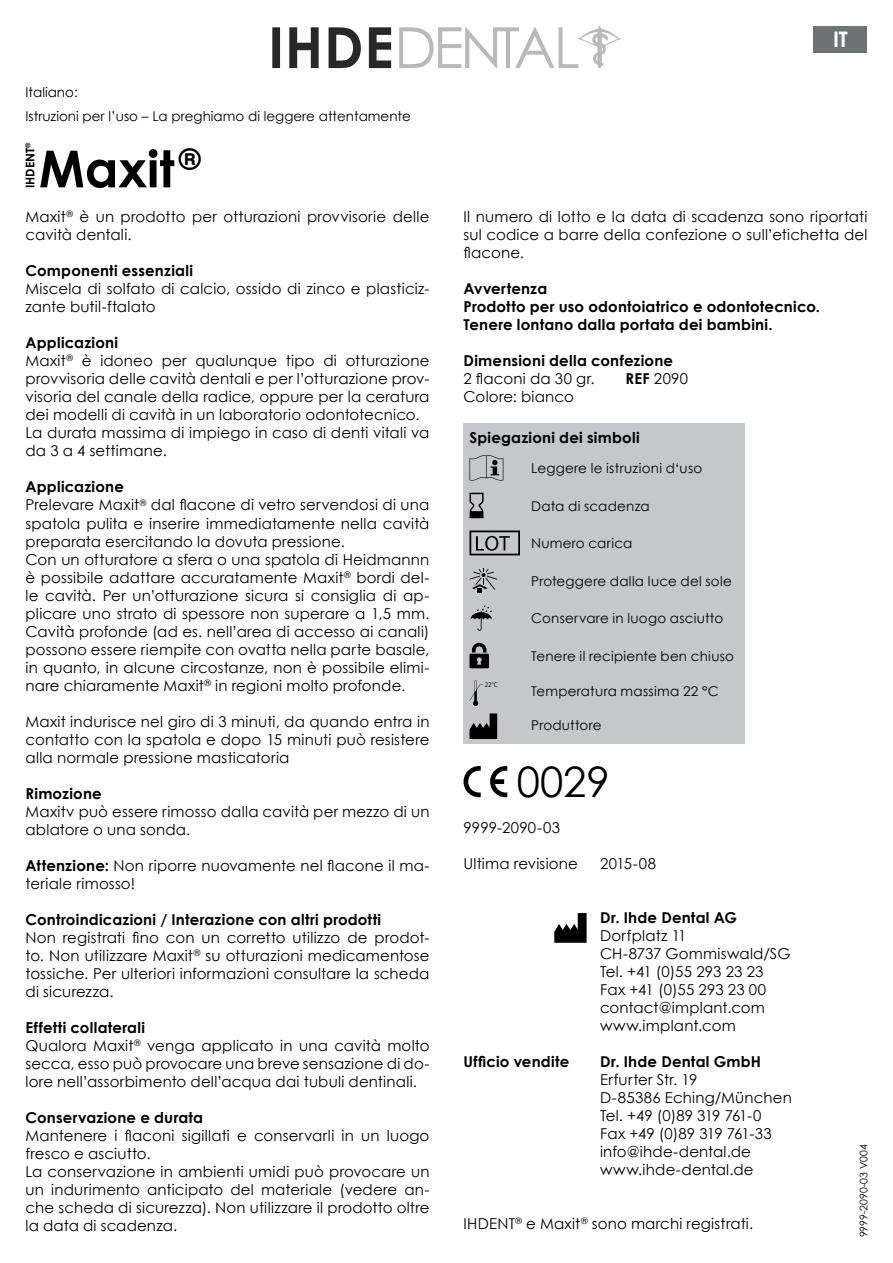
<style>
.page{position:relative;width:893px;height:1263px;background:#fff}
.page>*{position:absolute;margin:0;border:0;box-sizing:border-box;transform-origin:0 0}
.t1{font:700 51px "Century Gothic";color:#000}
.t2{font:42px "Century Gothic";color:#000}
.t3{font:700 21.45px "Century Gothic";color:#fff}
.t4{font:15px/18px "Century Gothic";letter-spacing:.01em;color:#000}
.t5{font:700 15px/18px "Century Gothic";letter-spacing:.015em;color:#000}
.t6{font:13.5px/24px "Century Gothic";letter-spacing:.01em;color:#000}
.t7{font:700 12px "Century Gothic";color:#000}
.t8{font:10.5px "Century Gothic";color:#000}
.t9{font:6.3px "Koz Go Pro";color:#000}
.s1{font-weight:700}
</style>
<div class="page">
<svg style="left:399px;top:26px;width:222px;height:42px"></svg>
<svg style="left:272px;top:27px;width:119px;height:41px"></svg>
<div style="left:463px;top:423px;width:282px;height:321px;background:#c6c7c8"></div>
<svg style="left:469px;top:455px;width:34px;height:26px"></svg>
<svg style="left:469px;top:493px;width:15px;height:25px"></svg>
<svg style="left:469px;top:530px;width:51px;height:25px"></svg>
<svg style="left:469px;top:568px;width:28px;height:25px"></svg>
<svg style="left:471px;top:605px;width:21px;height:26px"></svg>
<svg style="left:469px;top:643px;width:20px;height:25px"></svg>
<svg style="left:469px;top:680px;width:14px;height:26px"></svg>
<svg style="left:469px;top:713px;width:28px;height:26px"></svg>
<svg style="left:554px;top:913px;width:33px;height:30px"></svg>
<div style="left:813px;top:26px;width:54px;height:27px;background:#707172"></div>
<svg style="left:463px;top:766px;width:18px;height:31px"></svg>
<svg style="left:490px;top:766px;width:17px;height:31px"></svg>
<p class="t6" style="left:26px;top:80px;width:387px">Italiano:<br>Istruzioni per l’uso – La preghiamo di leggere attentamente</p>
<p class="t7" style="left:21px;top:188px;width:47px;rotate:-90deg">IHDENT<sup>®</sup></p>
<h1 class="t1" style="left:39px;top:130px;width:163px">Maxit<sup>®</sup></h1>
<p class="t4" style="left:26px;top:208px;width:405px">Maxit<sup>®</sup> è un prodotto per otturazioni provvisorie delle cavità dentali.</p>
<p class="t5" style="left:26px;top:261px;width:169px">Componenti essenziali</p>
<p class="t4" style="left:26px;top:280px;width:405px">Miscela di solfato di calcio, ossido di zinco e plasticiz&shy;zante butil-ftalato</p>
<p class="t4" style="left:26px;top:334px;width:405px"><span class="s1">Applicazioni<br></span>Maxit<sup>®</sup> è idoneo per qualunque tipo di otturazione provvisoria delle cavità dentali e per l’otturazione prov&shy;visoria del canale della radice, oppure per la ceratura dei modelli di cavità in un laboratorio odontotecnico.<br>La durata massima di impiego in caso di denti vitali va da 3 a 4 settimane.</p>
<p class="t4" style="left:26px;top:478px;width:405px"><span class="s1">Applicazione<br></span>Prelevare Maxit<sup>®</sup> dal flacone di vetro servendosi di una spatola pulita e inserire immediatamente nella cavità preparata esercitando la dovuta pressione.<br>Con un otturatore a sfera o una spatola di Heidmannn è possibile adattare accuratamente Maxit<sup>®</sup> bordi del&shy;le cavità. Per un’otturazione sicura si consiglia di ap&shy;plicare uno strato di spessore non superare a 1,5 mm.<br>Cavità profonde (ad es. nell’area di accesso ai canali) possono essere riempite con ovatta nella parte basale, in quanto, in alcune circostanze, non è possibile elimi&shy;nare chiaramente Maxit<sup>®</sup> in regioni molto profonde.</p>
<p class="t4" style="left:26px;top:712px;width:405px;text-align:justify">Maxit indurisce nel giro di 3 minuti, da quando entra in contatto con la spatola e dopo 15 minuti può resistere alla normale pressione masticatoria</p>
<p class="t5" style="left:26px;top:783px;width:78px">Rimozione</p>
<p class="t4" style="left:26px;top:802px;width:405px">Maxitv può essere rimosso dalla cavità per mezzo di un ablatore o una sonda.</p>
<p class="t4" style="left:26px;top:856px;width:405px"><span class="s1">Attenzione:</span> Non riporre nuovamente nel flacone il ma&shy;teriale rimosso!</p>
<p class="t5" style="left:26px;top:909px;width:357px">Controindicazioni / Interazione con altri prodotti</p>
<p class="t4" style="left:26px;top:928px;width:405px;text-align:justify">Non registrati fino con un corretto utilizzo de prodot&shy;to. Non utilizzare Maxit<sup>®</sup> su otturazioni medicamentose tossiche. Per ulteriori informazioni consultare la scheda di sicurezza.</p>
<p class="t4" style="left:26px;top:1018px;width:405px"><span class="s1">Effetti collaterali<br></span>Qualora Maxit<sup>®</sup> venga applicato in una cavità molto secca, esso può provocare una breve sensazione di do&shy;lore nell’assorbimento dell’acqua dai tubuli dentinali.</p>
<p class="t5" style="left:26px;top:1107px;width:179px">Conservazione e durata</p>
<p class="t4" style="left:26px;top:1126px;width:405px">Mantenere i flaconi sigillati e conservarli in un luogo fresco e asciutto.<br>La conservazione in ambienti umidi può provocare un un indurimento anticipato del materiale (vedere an&shy;che scheda di sicurezza). Non utilizzare il prodotto oltre la data di scadenza.</p>
<h3 class="t3" style="left:833px;top:23px;width:16px">IT</h3>
<p class="t4" style="left:463px;top:208px;width:405px;text-align:justify">Il numero di lotto e la data di scadenza sono riportati sul codice a barre della confezione o sull’etichetta del flacone.</p>
<p class="t5" style="left:463px;top:279px;width:358px">Avvertenza<br>Prodotto per uso odontoiatrico e odontotecnico.<br>Tenere lontano dalla portata dei bambini.</p>
<p class="t5" style="left:463px;top:351px;width:211px">Dimensioni della confezione</p>
<p class="t4" style="left:463px;top:370px;width:133px">2 flaconi da 30 gr.</p>
<p class="t4" style="left:625px;top:370px;width:64px"><span class="s1">REF</span> 2090</p>
<p class="t4" style="left:463px;top:388px;width:112px">Colore: bianco</p>
<p class="t5" style="left:469px;top:428px;width:172px">Spiegazioni dei simboli</p>
<p class="t6" style="left:531px;top:456px;width:173px">Leggere le istruzioni d‘uso</p>
<p class="t6" style="left:531px;top:493px;width:120px">Data di scadenza</p>
<p class="t6" style="left:531px;top:531px;width:103px">Numero carica</p>
<p class="t6" style="left:531px;top:568px;width:202px">Proteggere dalla luce del sole</p>
<p class="t6" style="left:531px;top:606px;width:194px">Conservare in luogo asciutto</p>
<p class="t6" style="left:531px;top:643px;width:204px">Tenere il recipiente ben chiuso</p>
<p class="t9" style="left:485px;top:680px;width:15px">22°C</p>
<p class="t6" style="left:531px;top:679px;width:189px">Temperatura massima 22 °C</p>
<p class="t6" style="left:531px;top:713px;width:72px">Produttore</p>
<h2 class="t2" style="left:517px;top:752px;width:95px">0029</h2>
<p class="t4" style="left:463px;top:818px;width:98px">9999-2090-03</p>
<p class="t4" style="left:463px;top:854px;width:116px">Ultima revisione</p>
<p class="t4" style="left:600px;top:854px;width:58px">2015-08</p>
<p class="t5" style="left:600px;top:908px;width:138px">Dr. Ihde Dental AG</p>
<p class="t4" style="left:600px;top:926px;width:192px">Dorfplatz 11<br>CH-8737 Gommiswald/SG<br>Tel. +41 (0)55 293 23 23<br>Fax +41 (0)55 293 23 00 contact@implant.com www.implant.com</p>
<p class="t5" style="left:463px;top:1052px;width:107px">Ufficio vendite</p>
<p class="t5" style="left:600px;top:1052px;width:163px">Dr. Ihde Dental GmbH</p>
<p class="t4" style="left:600px;top:1070px;width:193px">Erfurter Str. 19<br>D-85386 Eching/München<br>Tel. +49 (0)89 319 761-0<br>Fax +49 (0)89 319 761-33 info@ihde-dental.de www.ihde-dental.de</p>
<p class="t4" style="left:463px;top:1214px;width:291px">IHDENT<sup>®</sup> e Maxit<sup>®</sup> sono marchi registrati.</p>
<p class="t8" style="left:856px;top:1237px;width:94px;rotate:-90deg">9999-2090-03 V004</p>
</div>
